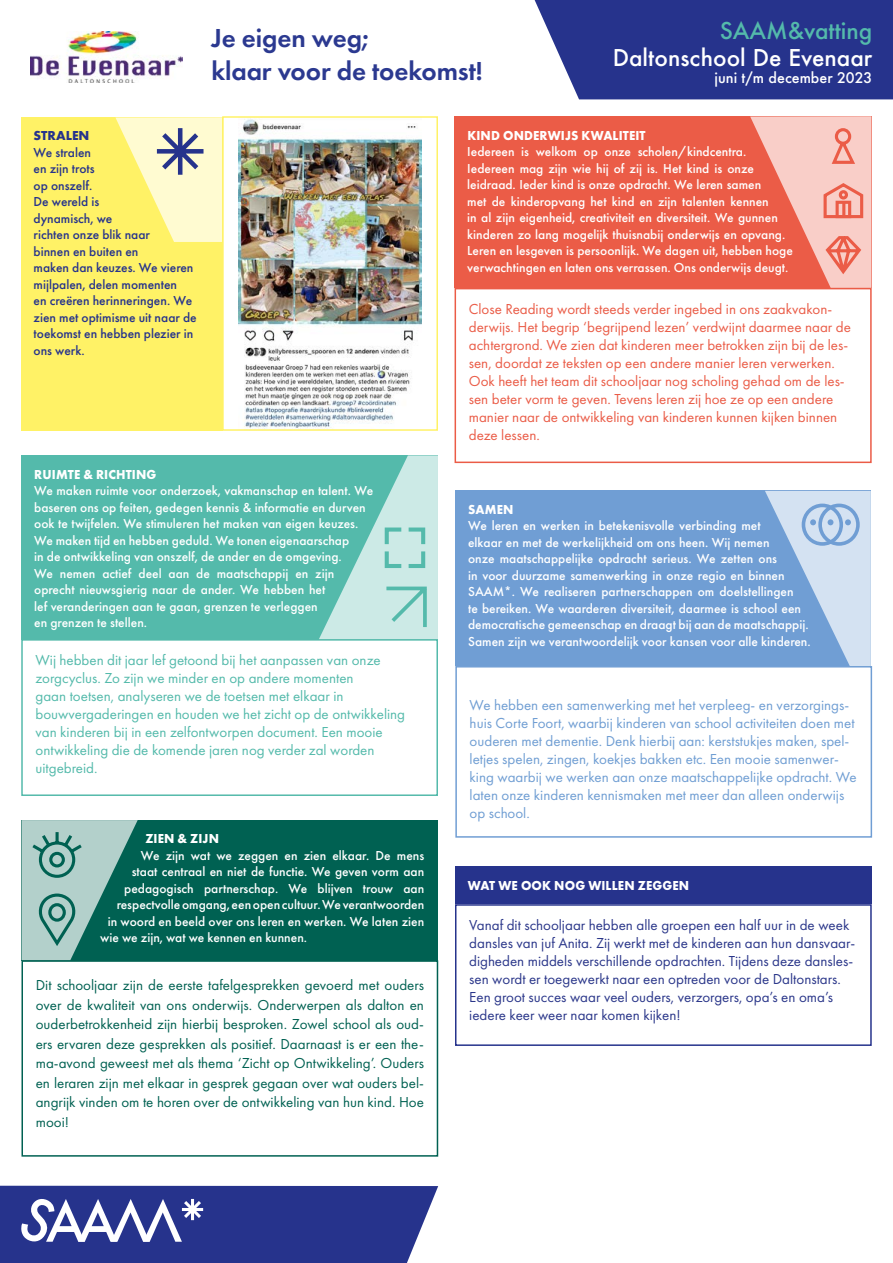
<style>
.page{position:relative;width:893px;height:1263px;background:#fff}
.page>*{position:absolute;margin:0;border:0;box-sizing:border-box;transform-origin:0 0}
.t1{font:600 27px/33px "Futura PT";letter-spacing:-.005em;color:#2b3990}
.t2{font:500 22.5px "Futura";color:#fff}
.t3{font:500 22.5px "Futura";color:#54baab}
.t4{font:15px/19.5px "Futura PT";color:#006152;text-align:justify}
.t5{font:15px/18px "Futura PT";color:#ea5c47}
.t6{font:15px/18px "Futura PT";color:#709ed3}
.t7{font:15px/18px "Futura PT";color:#2b378a}
.t8{font:15px/18px "Futura PT";color:#54baab}
.t9{font:500 14.25px "Futura";color:#fff}
.t10{font:500 13.5px/16.5px "Futura PT";color:#fff}
.t11{font:500 13.5px/16.5px "Futura PT";color:#26338c}
.t12{font:700 13.5px "Futura PT";letter-spacing:.01em;color:#fff;scale:.95 1}
.t13{font:700 13.5px "Futura PT";color:#26338c}
</style>
<div class="page">
<div style="left:455px;top:904px;width:417px;height:142px;border:2px solid #26338c"></div>
<div style="left:455px;top:867px;width:417px;height:37px;background:#26338c"></div>
<div style="left:455px;top:117px;width:417px;height:171px;background:#eb5c47"></div>
<svg style="left:750px;top:116px;width:121px;height:172px"></svg>
<div style="left:455px;top:288px;width:417px;height:175px;border:2px solid #eb5c47"></div>
<div style="left:21px;top:117px;width:201px;height:314px;background:#fff266"></div>
<svg style="left:115px;top:117px;width:107px;height:125px"></svg>
<img style="left:238px;top:119px;width:184px;height:309px">
<div style="left:222px;top:116px;width:216px;height:315px;border:2px solid #fff266"></div>
<div style="left:535px;top:0;width:358px;height:99px;background:#26338c"></div>
<svg style="left:0;top:1186px;width:438px;height:77px;background:#3e4998"></svg>
<div style="left:455px;top:491px;width:416px;height:175px;background:#709ed4"></div>
<svg style="left:765px;top:491px;width:106px;height:175px"></svg>
<div style="left:455px;top:666px;width:417px;height:172px;border:2px solid #709ed4"></div>
<div style="left:22px;top:455px;width:416px;height:185px;background:#54baab"></div>
<svg style="left:319px;top:455px;width:119px;height:184px"></svg>
<div style="left:21px;top:639px;width:417px;height:157px;border:2px solid #54baab"></div>
<div style="left:22px;top:820px;width:416px;height:140px;background:#006152"></div>
<div style="left:22px;top:960px;width:416px;height:197px;border:2px solid #006152"></div>
<svg style="left:22px;top:820px;width:116px;height:140px"></svg>
<img style="left:31px;top:31px;width:151px;height:51px">
<h1 class="t1" style="left:211px;top:21px;width:273px">Je eigen weg;<br>klaar voor de toekomst!</h1>
<h2 class="t3" style="left:720px;top:15px;width:154px">SAAM&amp;vatting</h2>
<h2 class="t2" style="left:613px;top:42px;width:261px">Daltonschool De Evenaar</h2>
<p class="t9" style="left:715px;top:68px;width:159px">juni t/m december 2023</p>
<p class="t13" style="left:34px;top:127px;width:57px">STRALEN</p>
<p class="t11" style="left:34px;top:144px;width:165px">We stralen<br>en zijn trots<br>op onszelf.<br>De wereld is<br>dynamisch, we<br>richten onze blik naar<br>binnen en buiten en<br>maken dan keuzes. We vieren mijlpalen, delen momenten<br>en creëren herinneringen. We zien met optimisme uit naar de toekomst en hebben plezier in ons werk.</p>
<p class="t12" style="left:467px;top:127px;width:189px">KIND ONDERWIJS KWALITEIT</p>
<p class="t10" style="left:467px;top:144px;width:327px">Iedereen is welkom op onze scholen/kindcentra.<br>Iedereen mag zijn wie hij of zij is. Het kind is onze leidraad. Ieder kind is onze opdracht. We leren samen<br>met de kinderopvang het kind en zijn talenten kennen<br>in al zijn eigenheid, creativiteit en diversiteit. We gunnen kinderen zo lang mogelijk thuisnabij onderwijs en opvang.<br>Leren en lesgeven is persoonlijk. We dagen uit, hebben hoge verwachtingen en laten ons verrassen. Ons onderwijs deugt.</p>
<p class="t5" style="left:469px;top:299px;width:384px">Close Reading wordt steeds verder ingebed in ons zaakvakon&shy;derwijs. Het begrip ‘begrijpend lezen’ verdwijnt daarmee naar de achtergrond. We zien dat kinderen meer betrokken zijn bij de les&shy;sen, doordat ze teksten op een andere manier leren verwerken.<br>Ook heeft het team dit schooljaar nog scholing gehad om de les&shy;sen beter vorm te geven. Tevens leren zij hoe ze op een andere manier naar de ontwikkeling van kinderen kunnen kijken binnen deze lessen.</p>
<p class="t12" style="left:34px;top:465px;width:130px">RUIMTE &amp; RICHTING</p>
<p class="t10" style="left:34px;top:482px;width:341px">We maken ruimte voor onderzoek, vakmanschap en talent. We baseren ons op feiten, gedegen kennis &amp; informatie en durven ook te twijfelen. We stimuleren het maken van eigen keuzes.<br>We maken tijd en hebben geduld. We tonen eigenaarschap<br>in de ontwikkeling van onszelf, de ander en de omgeving.<br>We nemen actief deel aan de maatschappij en zijn oprecht nieuwsgierig naar de ander. We hebben het<br>lef veranderingen aan te gaan, grenzen te verleggen<br>en grenzen te stellen.</p>
<p class="t8" style="left:36px;top:651px;width:371px">Wij hebben dit jaar lef getoond bij het aanpassen van onze zorgcyclus. Zo zijn we minder en op andere momenten<br>gaan toetsen, analyseren we de toetsen met elkaar in bouwvergaderingen en houden we het zicht op de ontwikkeling van kinderen bij in een zelfontworpen document. Een mooie ontwikkeling die de komende jaren nog verder zal worden uitgebreid.</p>
<p class="t12" style="left:145px;top:830px;width:79px">ZIEN &amp; ZIJN</p>
<p class="t10" style="left:141px;top:847px;width:285px">We zijn wat we zeggen en zien elkaar. De mens</p>
<p class="t10" style="left:132px;top:863px;width:294px">staat centraal en niet de functie. We geven vorm aan</p>
<p class="t10" style="left:124px;top:880px;width:302px">pedagogisch partnerschap. We blijven trouw aan</p>
<p class="t10" style="left:117px;top:896px;width:309px">respectvolle omgang, een open cultuur. We verantwoorden</p>
<p class="t10" style="left:108px;top:913px;width:318px">in woord en beeld over ons leren en werken. We laten zien</p>
<p class="t10" style="left:100px;top:929px;width:208px">wie we zijn, wat we kennen en kunnen.</p>
<p class="t4" style="left:36px;top:975px;width:390px">Dit schooljaar zijn de eerste tafelgesprekken gevoerd met ouders over de kwaliteit van ons onderwijs. Onderwerpen als dalton en ouderbetrokkenheid zijn hierbij besproken. Zowel school als oud&shy;ers ervaren deze gesprekken als positief. Daarnaast is er een the&shy;ma-avond geweest met als thema ‘Zicht op Ontwikkeling’. Ouders en leraren zijn met elkaar in gesprek gegaan over wat ouders bel&shy;angrijk vinden om te horen over de ontwikkeling van hun kind. Hoe mooi!</p>
<p class="t12" style="left:468px;top:501px;width:49px">SAMEN</p>
<p class="t10" style="left:468px;top:518px;width:344px">We leren en werken in betekenisvolle verbinding met<br>elkaar en met de werkelijkheid om ons heen. Wij nemen<br>onze maatschappelijke opdracht serieus. We zetten ons<br>in voor duurzame samenwerking in onze regio en binnen SAAM*. We realiseren partnerschappen om doelstellingen<br>te bereiken. We waarderen diversiteit, daarmee is school een democratische gemeenschap en draagt bij aan de maatschappij.<br>Samen zijn we verantwoordelijk voor kansen voor alle kinderen.</p>
<p class="t6" style="left:470px;top:696px;width:389px">We hebben een samenwerking met het verpleeg- en verzorgings&shy;huis Corte Foort, waarbij kinderen van school activiteiten doen met ouderen met dementie. Denk hierbij aan: kerststukjes maken, spel&shy;letjes spelen, zingen, koekjes bakken etc. Een mooie samenwer&shy;king waarbij we werken aan onze maatschappelijke opdracht. We laten onze kinderen kennismaken met meer dan alleen onderwijs op school.</p>
<p class="t12" style="left:468px;top:877px;width:235px">WAT WE OOK NOG WILLEN ZEGGEN</p>
<p class="t7" style="left:469px;top:916px;width:388px">Vanaf dit schooljaar hebben alle groepen een half uur in de week dansles van juf Anita. Zij werkt met de kinderen aan hun dansvaar&shy;digheden middels verschillende opdrachten. Tijdens deze dansles&shy;sen wordt er toegewerkt naar een optreden voor de Daltonstars.<br>Een groot succes waar veel ouders, verzorgers, opa’s en oma’s iedere keer weer naar komen kijken!</p>
</div>
